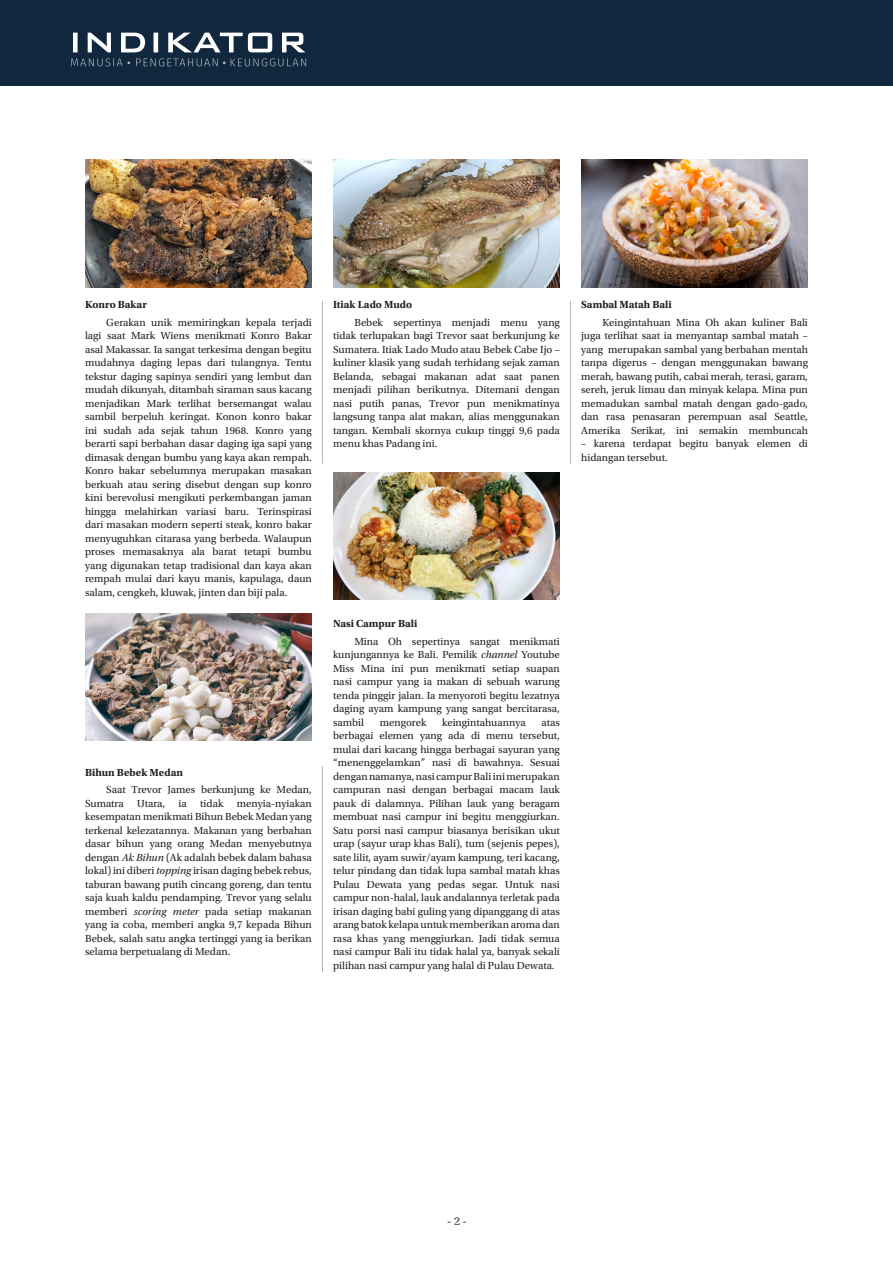
<style>
.page{position:relative;width:893px;height:1263px;background:#fff}
.page>*{position:absolute;margin:0;border:0;box-sizing:border-box;transform-origin:0 0}
.t1{font:12px "Utopia Std";color:#666}
.teks_isi{font:10.8px/13.5px "Utopia Std";color:#231f20;text-align:justify}
.teks_isi_JUDUL{font:700 10.8px "Utopia Std";color:#231f20}
.s1{font-style:italic}
</style>
<div class="page">
<div style="left:0;top:0;width:893px;height:85px;background:#11273e"></div>
<svg style="left:73px;top:33px;width:232px;height:19px"></svg>
<svg style="left:71px;top:58px;width:59px;height:8px"></svg>
<svg style="left:136px;top:58px;width:170px;height:8px"></svg>
<img style="left:85px;top:160px;width:227px;height:127px">
<img style="left:85px;top:613px;width:227px;height:128px">
<img style="left:333px;top:160px;width:227px;height:127px">
<img style="left:333px;top:472px;width:227px;height:128px">
<img style="left:581px;top:160px;width:227px;height:127px">
<hr style="left:322px;top:301px;width:1px;height:162px;background:#b4b5b8">
<hr style="left:570px;top:301px;width:1px;height:162px;background:#b4b5b8">
<hr style="left:322px;top:766px;width:1px;height:206px;background:#b4b5b8">
<p class="teks_isi_JUDUL" style="left:85px;top:298px;width:63px">Konro Bakar</p>
<p class="teks_isi" style="left:85px;top:316px;width:228px;text-indent:21px">Gerakan unik memiringkan kepala terjadi lagi saat Mark Wiens menikmati Konro Bakar asal Makassar. Ia sangat terkesima dengan begitu mudahnya daging lepas dari tulangnya. Tentu tekstur daging sapinya sendiri yang lembut dan mudah dikunyah, ditambah siraman saus kacang menjadikan Mark terlihat bersemangat walau sambil berpeluh keringat. Konon konro bakar ini sudah ada sejak tahun 1968. Konro yang berarti sapi berbahan dasar daging iga sapi yang dimasak dengan bumbu yang kaya akan rempah.<br>Konro bakar sebelumnya merupakan masakan berkuah atau sering disebut dengan sup konro kini berevolusi mengikuti perkembangan jaman hingga melahirkan variasi baru. Terinspirasi dari masakan modern seperti steak, konro bakar menyuguhkan citarasa yang berbeda. Walaupun proses memasaknya ala barat tetapi bumbu yang digunakan tetap tradisional dan kaya akan rempah mulai dari kayu manis, kapulaga, daun salam, cengkeh, kluwak, jinten dan biji pala.</p>
<p class="teks_isi_JUDUL" style="left:85px;top:766px;width:99px">Bihun Bebek Medan</p>
<p class="teks_isi" style="left:85px;top:783px;width:228px;text-indent:21px">Saat Trevor James berkunjung ke Medan, Sumatra Utara, ia tidak menyia-nyiakan kesempatan menikmati Bihun Bebek Medan yang terkenal kelezatannya. Makanan yang berbahan dasar bihun yang orang Medan menyebutnya dengan <span class="s1">Ak Bihun</span> (Ak adalah bebek dalam bahasa lokal) ini diberi <span class="s1">topping</span> irisan daging bebek rebus, taburan bawang putih cincang goreng, dan tentu saja kuah kaldu pendamping. Trevor yang selalu memberi <span class="s1">scoring meter</span> pada setiap makanan yang ia coba, memberi angka 9,7 kepada Bihun Bebek, salah satu angka tertinggi yang ia berikan selama berpetualang di Medan.</p>
<p class="teks_isi_JUDUL" style="left:333px;top:298px;width:81px">Itiak Lado Mudo</p>
<p class="teks_isi" style="left:333px;top:316px;width:228px;text-indent:21px">Bebek sepertinya menjadi menu yang tidak terlupakan bagi Trevor saat berkunjung ke Sumatera. Itiak Lado Mudo atau Bebek Cabe Ijo – kuliner klasik yang sudah terhidang sejak zaman Belanda, sebagai makanan adat saat panen menjadi pilihan berikutnya. Ditemani dengan nasi putih panas, Trevor pun menikmatinya langsung tanpa alat makan, alias menggunakan tangan. Kembali skornya cukup tinggi 9,6 pada menu khas Padang ini.</p>
<p class="teks_isi_JUDUL" style="left:581px;top:298px;width:92px">Sambal Matah Bali</p>
<p class="teks_isi" style="left:581px;top:316px;width:228px;text-indent:21px">Keingintahuan Mina Oh akan kuliner Bali juga terlihat saat ia menyantap sambal matah – yang merupakan sambal yang berbahan mentah tanpa digerus – dengan menggunakan bawang merah, bawang putih, cabai merah, terasi, garam, sereh, jeruk limau dan minyak kelapa. Mina pun memadukan sambal matah dengan gado-gado, dan rasa penasaran perempuan asal Seattle, Amerika Serikat, ini semakin membuncah</p>
<p class="teks_isi" style="left:581px;top:437px;width:228px">– karena terdapat begitu banyak elemen di hidangan tersebut.</p>
<p class="teks_isi_JUDUL" style="left:333px;top:617px;width:86px">Nasi Campur Bali</p>
<p class="teks_isi" style="left:333px;top:635px;width:228px;text-indent:21px">Mina Oh sepertinya sangat menikmati kunjungannya ke Bali. Pemilik <span class="s1">channel</span> Youtube Miss Mina ini pun menikmati setiap suapan nasi campur yang ia makan di sebuah warung tenda pinggir jalan. Ia menyoroti begitu lezatnya daging ayam kampung yang sangat bercitarasa, sambil</p>
<p class="teks_isi" style="left:380px;top:716px;width:48px">mengorek</p>
<p class="teks_isi" style="left:442px;top:716px;width:85px">keingintahuannya</p>
<p class="teks_isi" style="left:333px;top:716px;width:228px;text-indent:208px">atas berbagai elemen yang ada di menu tersebut, mulai dari kacang hingga berbagai sayuran yang “menenggelamkan” nasi di bawahnya. Sesuai dengan namanya, nasi campur Bali ini merupakan campuran nasi dengan berbagai macam lauk pauk di dalamnya. Pilihan lauk yang beragam membuat nasi campur ini begitu menggiurkan.<br>Satu porsi nasi campur biasanya berisikan ukut urap (sayur urap khas Bali), tum (sejenis pepes), sate lilit, ayam suwir/ayam kampung, teri kacang, telur pindang dan tidak lupa sambal matah khas Pulau Dewata yang pedas segar. Untuk nasi campur non-halal, lauk andalannya terletak pada irisan daging babi guling yang dipanggang di atas arang batok kelapa untuk memberikan aroma dan rasa khas yang menggiurkan. Jadi tidak semua nasi campur Bali itu tidak halal ya, banyak sekali pilihan nasi campur yang halal di Pulau Dewata.</p>
<p class="t1" style="left:447px;top:1214px;width:21px">- 2 -</p>
</div>
